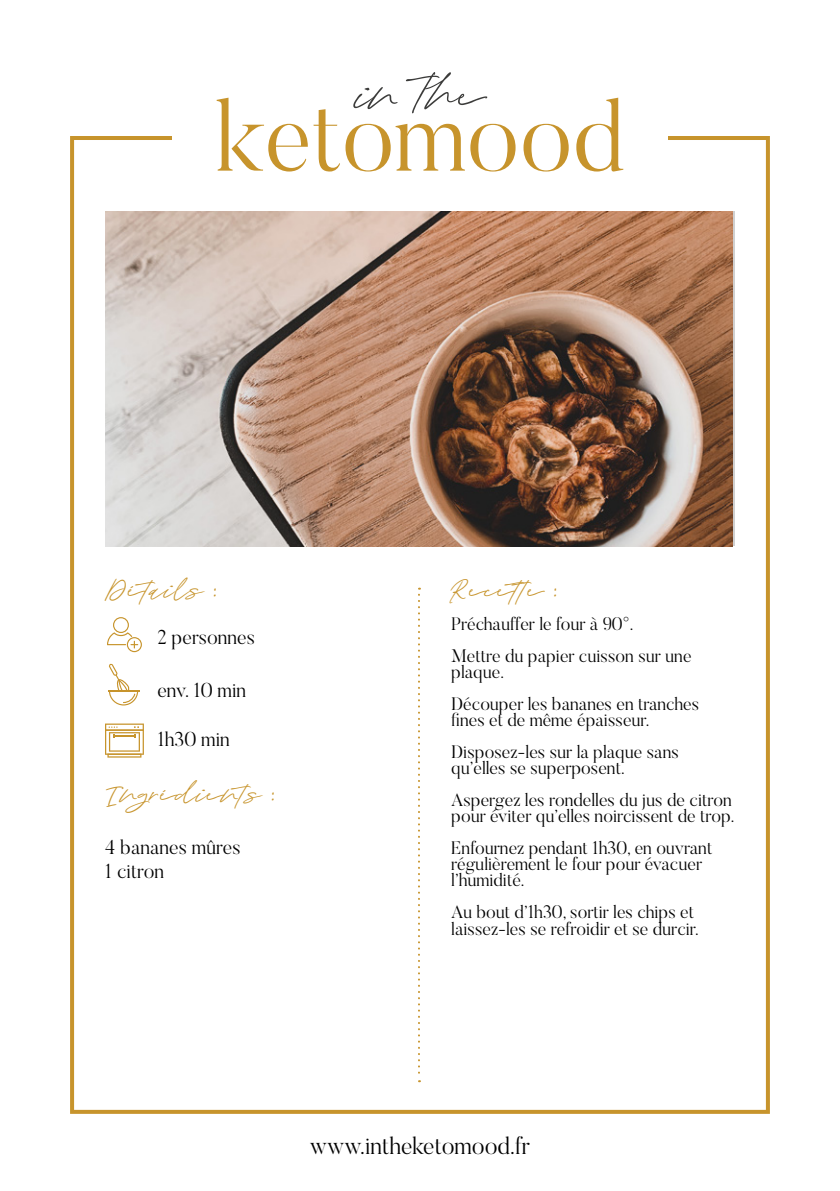
<style>
.page{position:relative;width:840px;height:1191px;background:#fff}
.page>*{position:absolute;margin:0;border:0;box-sizing:border-box;transform-origin:0 0}
.t1{font:24px "Electric Dreams Script 1";color:#c7942c}
.t2{font:300 24px "Butler";color:#000}
.t3{font:300 20px/24px "Butler";color:#000}
.t4{font:300 18px/32px "Butler";color:#000}
</style>
<div class="page">
<div style="left:70px;top:136px;width:699px;height:977px;border:4px solid #c7942c"></div>
<div style="left:172px;top:66px;width:495px;height:140px;background:#fff"></div>
<svg style="left:216px;top:98px;width:91px;height:73px"></svg>
<svg style="left:313px;top:72px;width:202px;height:99px"></svg>
<svg style="left:523px;top:124px;width:45px;height:47px"></svg>
<svg style="left:576px;top:98px;width:47px;height:74px"></svg>
<img style="left:105px;top:211px;width:627px;height:335px">
<svg style="left:418px;top:587px;width:2px;height:495px"></svg>
<hr style="left:108px;top:690px;width:31px;height:1px;background:#c7942c">
<svg style="left:108px;top:663px;width:30px;height:42px"></svg>
<svg style="left:107px;top:755px;width:34px;height:2px"></svg>
<hr style="left:109px;top:755px;width:31px;height:1px;background:#c7942c">
<svg style="left:105px;top:723px;width:39px;height:32px"></svg>
<svg style="left:107px;top:617px;width:35px;height:35px"></svg>
<h1 class="t1" style="left:105px;top:577px;width:113px">Détails :</h1>
<h1 class="t1" style="left:451px;top:577px;width:108px">Recette :</h1>
<p class="t3" style="left:157px;top:625px;width:99px">2 personnes</p>
<p class="t3" style="left:157px;top:677px;width:90px">env. 10 min</p>
<p class="t3" style="left:157px;top:726px;width:74px">1h30 min</p>
<h1 class="t1" style="left:105px;top:781px;width:171px">Ingrédients :</h1>
<p class="t3" style="left:105px;top:835px;width:137px">4 bananes mûres<br>1 citron</p>
<p class="t4" style="left:451px;top:608px;width:242px">Préchauffer le four à 90°.<br>Mettre du papier cuisson sur une</p>
<p class="t4" style="left:451px;top:656px;width:249px">plaque.<br>Découper les bananes en tranches</p>
<p class="t4" style="left:451px;top:704px;width:229px">fines et de même épaisseur.<br>Disposez-les sur la plaque sans</p>
<p class="t4" style="left:451px;top:752px;width:282px">qu’elles se superposent.<br>Aspergez les rondelles du jus de citron</p>
<p class="t4" style="left:451px;top:800px;width:285px">pour éviter qu’elles noircissent de trop.<br>Enfournez pendant 1h30, en ouvrant</p>
<p class="t4" style="left:451px;top:856px;width:252px;line-height:16px">régulièrement le four pour évacuer l’humidité.</p>
<p class="t4" style="left:451px;top:904px;width:249px;line-height:16px">Au bout d’1h30, sortir les chips et laissez-les se refroidir et se durcir.</p>
<h1 class="t2" style="left:310px;top:1130px;width:221px">www.intheketomood.fr</h1>
</div>
